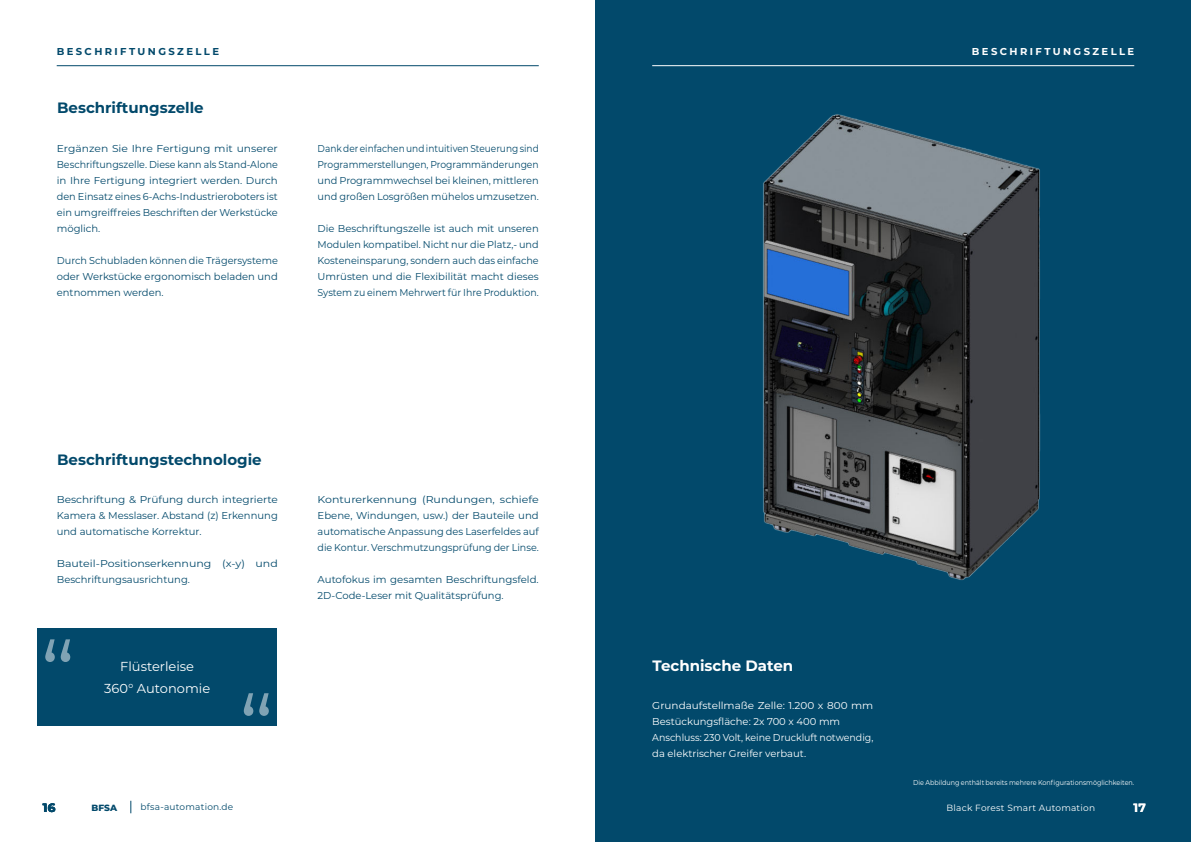
<style>
.page{position:relative;width:1191px;height:842px;background:#fff}
.page>*{position:absolute;margin:0;border:0;box-sizing:border-box;transform-origin:0 0}
.t1{font:700 15px "Montserrat";color:#02496b}
.t2{font:700 15px "Montserrat";color:#fff}
.t3{font:13px/22px "Montserrat";color:#fff;text-align:center}
.t4{font:700 12px "Montserrat";color:#02496b}
.t5{font:700 12px "Montserrat";color:#fff}
.t6{font:10px/16px "Montserrat";color:#02496b;text-align:justify}
.t7{font:10px/16px "Montserrat";color:#02496b;scale:1.1 1}
.t8{font:10px/16px "Montserrat";color:#02496b;text-align:justify;scale:1.07 1}
.t9{font:10px/16px "Montserrat";color:#02496b;text-align:justify;scale:.9 1}
.t10{font:10px/16px "Montserrat";color:#fff;scale:1.04 1}
.t11{font:10px/16px "Montserrat";color:#02496b;text-align:justify;scale:1.05 1}
.t12{font:700 10px "Montserrat";letter-spacing:.24em;color:#02496b}
.t13{font:700 10px "Montserrat";letter-spacing:.24em;color:#fff}
.t14{font:9px "Montserrat";letter-spacing:.025em;color:#fff}
.t15{font:9px "Montserrat";letter-spacing:.025em;color:#02496b}
.t16{font:800 9px "Montserrat";color:#02496b}
.t17{font:7px "Montserrat";color:#fff;scale:.92 1}
</style>
<div class="page">
<svg style="left:131px;top:801px;width:1px;height:12px"></svg>
<div style="left:595px;top:0;width:596px;height:842px;background:#02496b"></div>
<div style="left:38px;top:628px;width:239px;height:98px;background:#02496b"></div>
<svg style="left:45px;top:639px;width:25px;height:23px"></svg>
<svg style="left:244px;top:693px;width:25px;height:23px"></svg>
<img style="left:763px;top:114px;width:278px;height:466px">
<hr style="left:652px;top:65px;width:482px;height:1px;background:#fff">
<hr style="left:57px;top:65px;width:482px;height:1px;background:#02496b">
<p class="t12" style="left:57px;top:46px;width:164px">BESCHRIFTUNGSZELLE</p>
<p class="t13" style="left:972px;top:46px;width:164px">BESCHRIFTUNGSZELLE</p>
<h1 class="t1" style="left:57px;top:100px;width:148px">Beschriftungszelle</h1>
<p class="t8" style="left:57px;top:140px;width:208px">Ergänzen Sie Ihre Fertigung mit unserer Beschriftungszelle. Diese kann als Stand-Alone in Ihre Fertigung integriert werden. Durch den Einsatz eines 6-Achs-Industrieroboters ist ein umgreiffreies Beschriften der Werkstücke möglich.</p>
<p class="t6" style="left:57px;top:252px;width:223px">Durch Schubladen können die Trägersysteme oder Werkstücke ergonomisch beladen und entnommen werden.</p>
<p class="t9" style="left:317px;top:140px;width:247px">Dank der einfachen und intuitiven Steuerung sind Programmerstellungen, Programmänderungen und Programmwechsel bei kleinen, mittleren und großen Losgrößen mühelos umzusetzen.</p>
<p class="t6" style="left:317px;top:220px;width:223px">Die Beschriftungszelle ist auch mit unseren Modulen kompatibel. Nicht nur die Platz,- und Kosteneinsparung, sondern auch das einfache Umrüsten und die Flexibilität macht dieses System zu einem Mehrwert für Ihre Produktion.</p>
<h1 class="t1" style="left:57px;top:452px;width:206px">Beschriftungstechnologie</h1>
<p class="t11" style="left:57px;top:492px;width:212px">Beschriftung &amp; Prüfung durch integrierte Kamera &amp; Messlaser. Abstand (z) Erkennung und automatische Korrektur.</p>
<p class="t7" style="left:57px;top:556px;width:202px">Bauteil-Positionserkennung (x-y) und<br>Beschriftungsausrichtung.</p>
<p class="t7" style="left:317px;top:492px;width:203px;text-align:justify">Konturerkennung (Rundungen, schiefe Ebene, Windungen, usw.) der Bauteile und automatische Anpassung des Laserfeldes auf die Kontur. Verschmutzungsprüfung der Linse.</p>
<p class="t6" style="left:317px;top:572px;width:223px">Autofokus im gesamten Beschriftungsfeld.<br>2D-Code-Leser mit Qualitätsprüfung.</p>
<h2 class="t3" style="left:104px;top:656px;width:108px">Flüsterleise<br>360° Autonomie</h2>
<h1 class="t2" style="left:652px;top:657px;width:142px">Technische Daten</h1>
<p class="t10" style="left:652px;top:698px;width:214px">Grundaufstellmaße Zelle: 1.200 x 800 mm Bestückungsfläche: 2x 700 x 400 mm Anschluss: 230 Volt, keine Druckluft notwendig, da elektrischer Greifer verbaut.</p>
<p class="t17" style="left:913px;top:779px;width:242px">Die Abbildung enthält bereits mehrere Konfigurationsmöglichkeiten.</p>
<p class="t4" style="left:43px;top:801px;width:14px">16</p>
<p class="t16" style="left:92px;top:802px;width:27px">BFSA</p>
<p class="t15" style="left:141px;top:802px;width:94px">bfsa-automation.de</p>
<p class="t14" style="left:946px;top:804px;width:150px">Black Forest Smart Automation</p>
<p class="t5" style="left:1133px;top:801px;width:14px">17</p>
</div>
